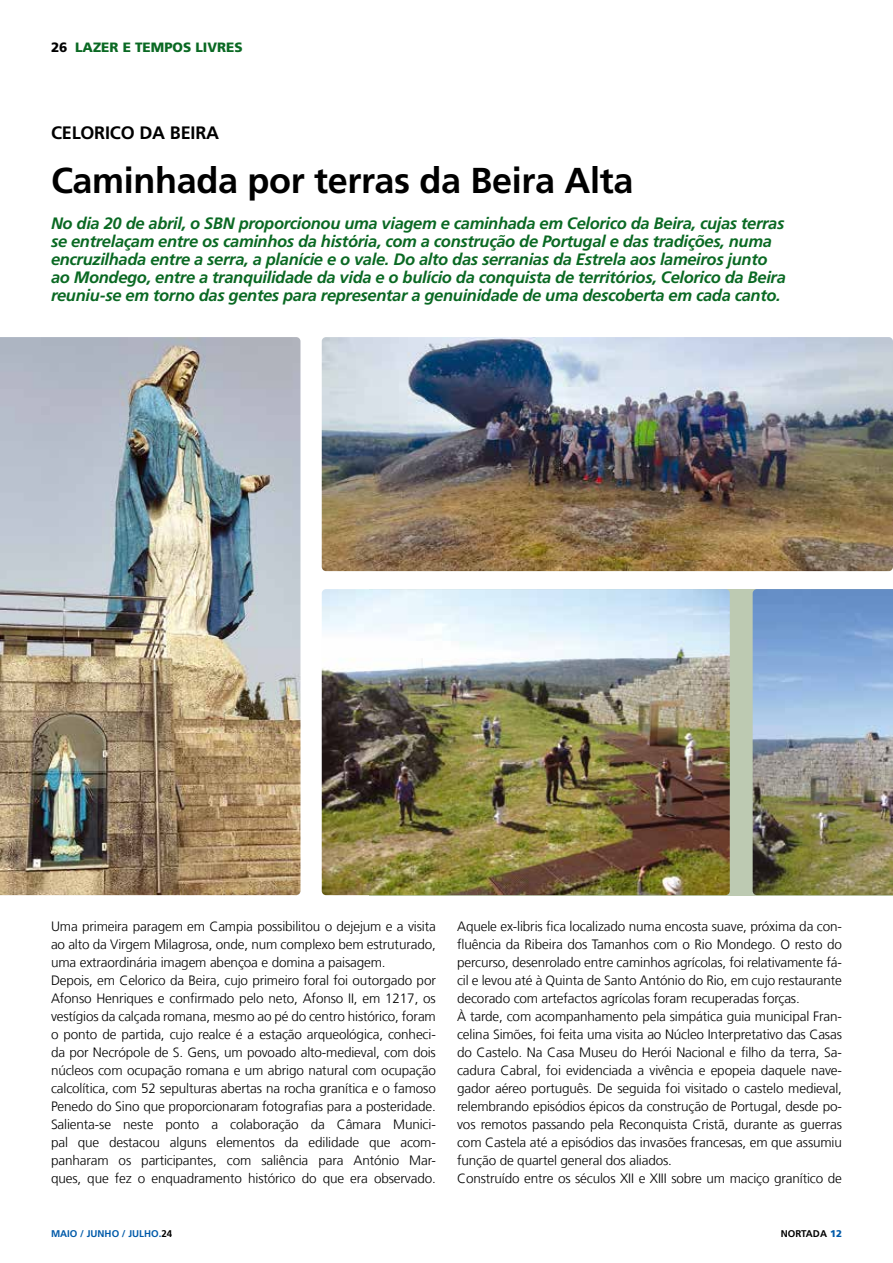
<style>
.page{position:relative;width:893px;height:1263px;background:#fff}
.page>*{position:absolute;margin:0;border:0;box-sizing:border-box;transform-origin:0 0}
.t1{font:700 36px "Frutiger LT Com";letter-spacing:-.01em;color:#000}
.t2{font:700 18px "Frutiger LT Com";letter-spacing:-.01em;color:#000}
.t3{font:italic 700 16.5px/18px "Frutiger LT Com";letter-spacing:-.02em;color:#0a6923}
.t4{font:300 13.5px/18px "Frutiger LT Com";letter-spacing:-.01em;color:#000}
.t5{font:900 13.5px "Frutiger LT Com";color:#0a6923}
.t6{font:700 9.75px "Frutiger LT Com";color:#005aa9}
.t7{font:700 9.75px "Frutiger LT Com";color:#000}
.s1{color:#000}
.s2{font-weight:900;color:#005aa9}
</style>
<div class="page">
<div style="left:370px;top:589px;width:523px;height:306px;background:#bdcab2"></div>
<img style="left:0;top:337px;width:300px;height:558px">
<img style="left:322px;top:337px;width:571px;height:234px">
<img style="left:322px;top:589px;width:408px;height:306px">
<img style="left:753px;top:589px;width:140px;height:306px">
<p class="t5" style="left:51px;top:40px;width:193px"><span class="s1">26</span> LAZER E TEMPOS LIVRES</p>
<h2 class="t2" style="left:51px;top:122px;width:170px">CELORICO DA BEIRA</h2>
<h1 class="t1" style="left:51px;top:159px;width:584px">Caminhada por terras da Beira Alta</h1>
<p class="t3" style="left:51px;top:214px;width:736px">No dia 20 de abril, o SBN proporcionou uma viagem e caminhada em Celorico da Beira, cujas terras se entrelaçam entre os caminhos da história, com a construção de Portugal e das tradições, numa encruzilhada entre a serra, a planície e o vale. Do alto das serranias da Estrela aos lameiros junto ao Mondego, entre a tranquilidade da vida e o bulício da conquista de territórios, Celorico da Beira reuniu-se em torno das gentes para representar a genuinidade de uma descoberta em cada canto.</p>
<p class="t4" style="left:51px;top:917px;width:386px">Uma primeira paragem em Campia possibilitou o dejejum e a visita ao alto da Virgem Milagrosa, onde, num complexo bem estruturado, uma extraordinária imagem abençoa e domina a paisagem.<br>Depois, em Celorico da Beira, cujo primeiro foral foi outorgado por Afonso Henriques e confirmado pelo neto, Afonso II, em 1217, os vestígios da calçada romana, mesmo ao pé do centro histórico, foram o ponto de partida, cujo realce é a estação arqueológica, conheci&shy;da por Necrópole de S. Gens, um povoado alto-medieval, com dois núcleos com ocupação romana e um abrigo natural com ocupação calcolítica, com 52 sepulturas abertas na rocha granítica e o famoso Penedo do Sino que proporcionaram fotografias para a posteridade.<br>Salienta-se neste ponto a colaboração da Câmara Munici&shy;pal que destacou alguns elementos da edilidade que acom&shy;panharam os participantes, com saliência para António Mar&shy;ques, que fez o enquadramento histórico do que era observado.</p>
<p class="t4" style="left:457px;top:917px;width:386px">Aquele ex-libris fica localizado numa encosta suave, próxima da con&shy;fluência da Ribeira dos Tamanhos com o Rio Mondego. O resto do percurso, desenrolado entre caminhos agrícolas, foi relativamente fá&shy;cil e levou até à Quinta de Santo António do Rio, em cujo restaurante decorado com artefactos agrícolas foram recuperadas forças.<br>À tarde, com acompanhamento pela simpática guia municipal Fran&shy;celina Simões, foi feita uma visita ao Núcleo Interpretativo das Casas do Castelo. Na Casa Museu do Herói Nacional e filho da terra, Sa&shy;cadura Cabral, foi evidenciada a vivência e epopeia daquele nave&shy;gador aéreo português. De seguida foi visitado o castelo medieval, relembrando episódios épicos da construção de Portugal, desde po&shy;vos remotos passando pela Reconquista Cristã, durante as guerras com Castela até a episódios das invasões francesas, em que assumiu função de quartel general dos aliados.<br>Construído entre os séculos XII e XIII sobre um maciço granítico de</p>
<p class="t6" style="left:51px;top:1228px;width:123px">MAIO / JUNHO / JULHO.<span class="s1">24</span></p>
<p class="t7" style="left:781px;top:1228px;width:63px">NORTADA <span class="s2">12</span></p>
</div>
